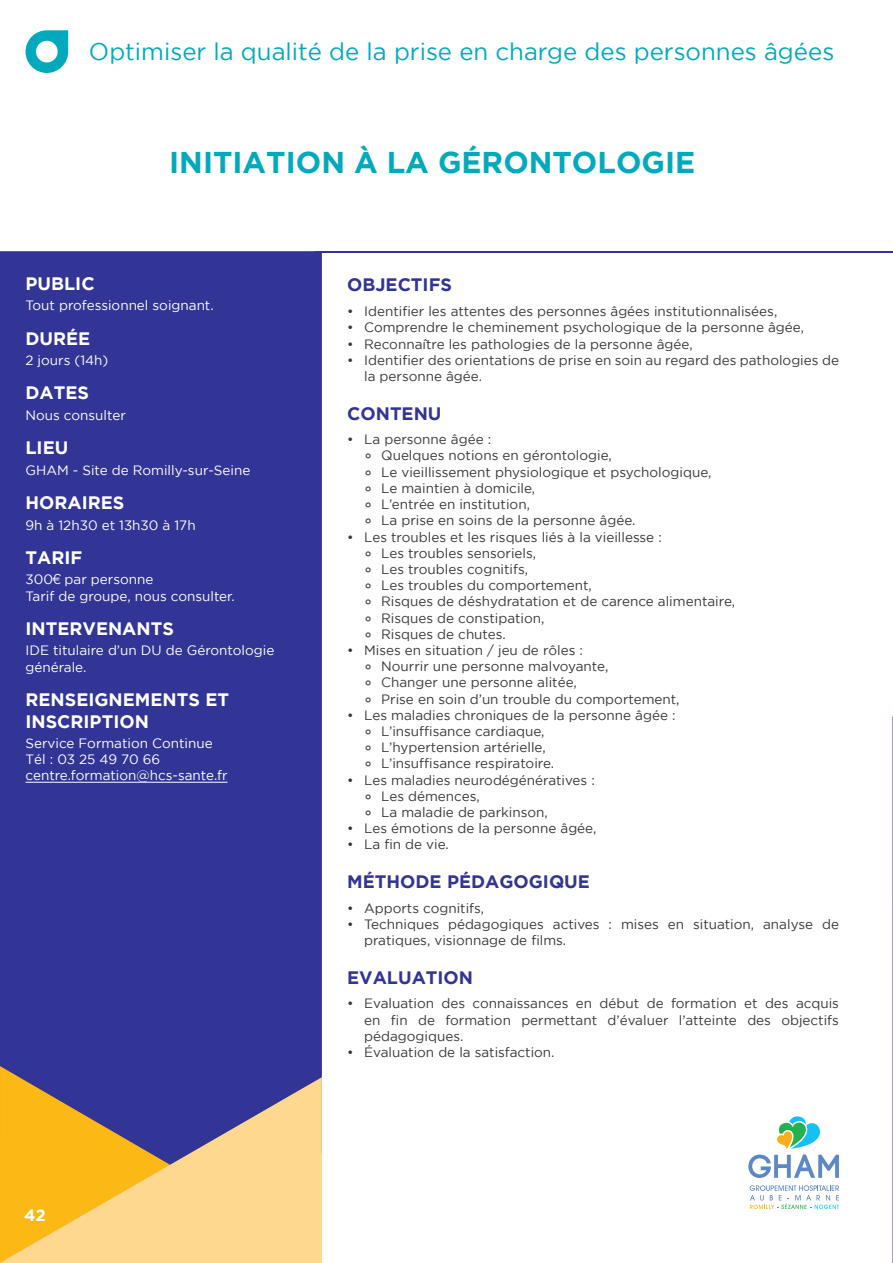
<style>
.page{position:relative;width:893px;height:1263px;background:#fff}
.page>*{position:absolute;margin:0;border:0;box-sizing:border-box;transform-origin:0 0}
.Titre_formation{font:700 30px "Gotham";color:#00aabc}
.t1{font:24px "Gotham";color:#00aabc}
.Titre_blanc_gauche{font:700 18px/21.6px "Gotham";color:#fff}
.Titre_bleu{font:700 18px "Gotham";color:#323595}
.t2{font:700 16.5px "Gotham";color:#fff}
.t3{font:13.5px/16.2px "Gotham";color:#3a3739}
.Texte_blanc_gauche{font:13.5px/16.2px "Gotham";color:#fff}
.s1{font-family:"Te X Gyre Adventor"}
</style>
<div class="page">
<svg style="left:892px;top:716px;width:1px;height:547px"></svg>
<div style="left:0;top:251px;width:322px;height:826px;background:#323595"></div>
<svg style="left:26px;top:30px;width:42px;height:43px"></svg>
<div style="left:0;top:1066px;width:172px;height:11px;background:#323595"></div>
<svg style="left:0;top:1077px;width:322px;height:186px;background:#d0aa6b"></svg>
<hr style="left:316px;top:251px;width:577px;height:2px;background:#323595">
<hr style="left:26px;top:782px;width:202px;height:1px;background:#fff">
<svg style="left:750px;top:1185px;width:89px;height:24px"></svg>
<svg style="left:748px;top:1116px;width:91px;height:62px"></svg>
<h2 class="t1" style="left:89px;top:39px;width:747px">Optimiser la qualité de la prise en charge des personnes âgées</h2>
<p class="Titre_formation" style="left:169px;top:145px;width:527px">INITIATION À LA GÉRONTOLOGIE</p>
<p class="Titre_blanc_gauche" style="left:26px;top:272px;width:71px">PUBLIC</p>
<p class="Texte_blanc_gauche" style="left:26px;top:297px;width:190px">Tout professionnel soignant.</p>
<p class="Titre_blanc_gauche" style="left:26px;top:327px;width:66px">DURÉE</p>
<p class="Texte_blanc_gauche" style="left:26px;top:352px;width:84px">2 jours (14h)</p>
<p class="Titre_blanc_gauche" style="left:26px;top:382px;width:65px">DATES</p>
<p class="Texte_blanc_gauche" style="left:26px;top:407px;width:102px">Nous consulter</p>
<p class="Titre_blanc_gauche" style="left:26px;top:437px;width:44px">LIEU</p>
<p class="Texte_blanc_gauche" style="left:26px;top:462px;width:226px">GHAM - Site de Romilly-sur-Seine</p>
<p class="Titre_blanc_gauche" style="left:26px;top:491px;width:100px">HORAIRES</p>
<p class="Texte_blanc_gauche" style="left:26px;top:516px;width:172px">9h à 12h30 et 13h30 à 17h</p>
<p class="Titre_blanc_gauche" style="left:26px;top:546px;width:58px">TARIF</p>
<p class="Texte_blanc_gauche" style="left:26px;top:571px;width:129px">300<span class="s1">€</span> par personne</p>
<p class="Texte_blanc_gauche" style="left:26px;top:587px;width:211px">Tarif de groupe, nous consulter.</p>
<p class="Titre_blanc_gauche" style="left:26px;top:617px;width:150px">INTERVENANTS</p>
<p class="Texte_blanc_gauche" style="left:26px;top:642px;width:250px">IDE titulaire d’un DU de Gérontologie générale.</p>
<p class="Titre_blanc_gauche" style="left:26px;top:688px;width:205px">RENSEIGNEMENTS ET<br>INSCRIPTION</p>
<p class="Texte_blanc_gauche" style="left:26px;top:735px;width:189px">Service Formation Continue</p>
<p class="Texte_blanc_gauche" style="left:26px;top:751px;width:136px">Tél : 03 25 49 70 66</p>
<p class="Texte_blanc_gauche" style="left:26px;top:767px;width:204px">centre.formation@hcs-sante.fr</p>
<p class="t2" style="left:24px;top:1205px;width:23px">42</p>
<p class="Titre_bleu" style="left:347px;top:275px;width:106px">OBJECTIFS</p>
<p class="t3" style="left:347px;top:303px;width:432px">• Identifier les attentes des personnes âgées institutionnalisées,</p>
<p class="t3" style="left:347px;top:319px;width:458px">• Comprendre le cheminement psychologique de la personne âgée,</p>
<p class="t3" style="left:347px;top:335px;width:347px">• Reconnaître les pathologies de la personne âgée,</p>
<p class="t3" style="left:364px;top:352px;width:476px;text-indent:-17px">• Identifier des orientations de prise en soin au regard des pathologies de la personne âgée.</p>
<p class="Titre_bleu" style="left:347px;top:403px;width:96px">CONTENU</p>
<p class="t3" style="left:347px;top:431px;width:146px">• La personne âgée :</p>
<p class="t3" style="left:364px;top:447px;width:249px"><span class="s1">◦</span> Quelques notions en gérontologie,</p>
<p class="t3" style="left:364px;top:464px;width:349px"><span class="s1">◦</span> Le vieillissement physiologique et psychologique,</p>
<p class="t3" style="left:364px;top:480px;width:173px"><span class="s1">◦</span> Le maintien à domicile,</p>
<p class="t3" style="left:364px;top:496px;width:167px"><span class="s1">◦</span> L’entrée en institution,</p>
<p class="t3" style="left:364px;top:512px;width:273px"><span class="s1">◦</span> La prise en soins de la personne âgée.</p>
<p class="t3" style="left:347px;top:528px;width:316px">• Les troubles et les risques liés à la vieillesse :</p>
<p class="t3" style="left:364px;top:545px;width:174px"><span class="s1">◦</span> Les troubles sensoriels,</p>
<p class="t3" style="left:364px;top:561px;width:165px"><span class="s1">◦</span> Les troubles cognitifs,</p>
<p class="t3" style="left:364px;top:577px;width:229px"><span class="s1">◦</span> Les troubles du comportement,</p>
<p class="t3" style="left:364px;top:593px;width:372px"><span class="s1">◦</span> Risques de déshydratation et de carence alimentaire,</p>
<p class="t3" style="left:364px;top:609px;width:182px"><span class="s1">◦</span> Risques de constipation,</p>
<p class="t3" style="left:364px;top:626px;width:143px"><span class="s1">◦</span> Risques de chutes.</p>
<p class="t3" style="left:347px;top:642px;width:237px">• Mises en situation / jeu de rôles :</p>
<p class="t3" style="left:364px;top:658px;width:246px"><span class="s1">◦</span> Nourrir une personne malvoyante,</p>
<p class="t3" style="left:364px;top:674px;width:214px"><span class="s1">◦</span> Changer une personne alitée,</p>
<p class="t3" style="left:364px;top:690px;width:317px"><span class="s1">◦</span> Prise en soin d’un trouble du comportement,</p>
<p class="t3" style="left:347px;top:707px;width:330px">• Les maladies chroniques de la personne âgée :</p>
<p class="t3" style="left:364px;top:723px;width:182px"><span class="s1">◦</span> L’insuffisance cardiaque,</p>
<p class="t3" style="left:364px;top:739px;width:183px"><span class="s1">◦</span> L’hypertension artérielle,</p>
<p class="t3" style="left:364px;top:755px;width:192px"><span class="s1">◦</span> L’insuffisance respiratoire.</p>
<p class="t3" style="left:347px;top:771px;width:249px">• Les maladies neurodégénératives :</p>
<p class="t3" style="left:364px;top:788px;width:117px"><span class="s1">◦</span> Les démences,</p>
<p class="t3" style="left:364px;top:804px;width:185px"><span class="s1">◦</span> La maladie de parkinson,</p>
<p class="t3" style="left:347px;top:820px;width:251px">• Les émotions de la personne âgée,</p>
<p class="t3" style="left:347px;top:836px;width:103px">• La fin de vie.</p>
<p class="Titre_bleu" style="left:347px;top:871px;width:244px">MÉTHODE PÉDAGOGIQUE</p>
<p class="t3" style="left:347px;top:899px;width:139px">• Apports cognitifs,</p>
<p class="t3" style="left:364px;top:916px;width:476px;text-indent:-17px">• Techniques pédagogiques actives : mises en situation, analyse de pratiques, visionnage de films.</p>
<p class="Titre_bleu" style="left:347px;top:967px;width:127px">EVALUATION</p>
<p class="t3" style="left:364px;top:995px;width:476px;text-align:justify;text-indent:-17px">• Evaluation des connaissances en début de formation et des acquis en fin de formation permettant d’évaluer l’atteinte des objectifs pédagogiques.</p>
<p class="t3" style="left:347px;top:1044px;width:209px">• Évaluation de la satisfaction.</p>
</div>
